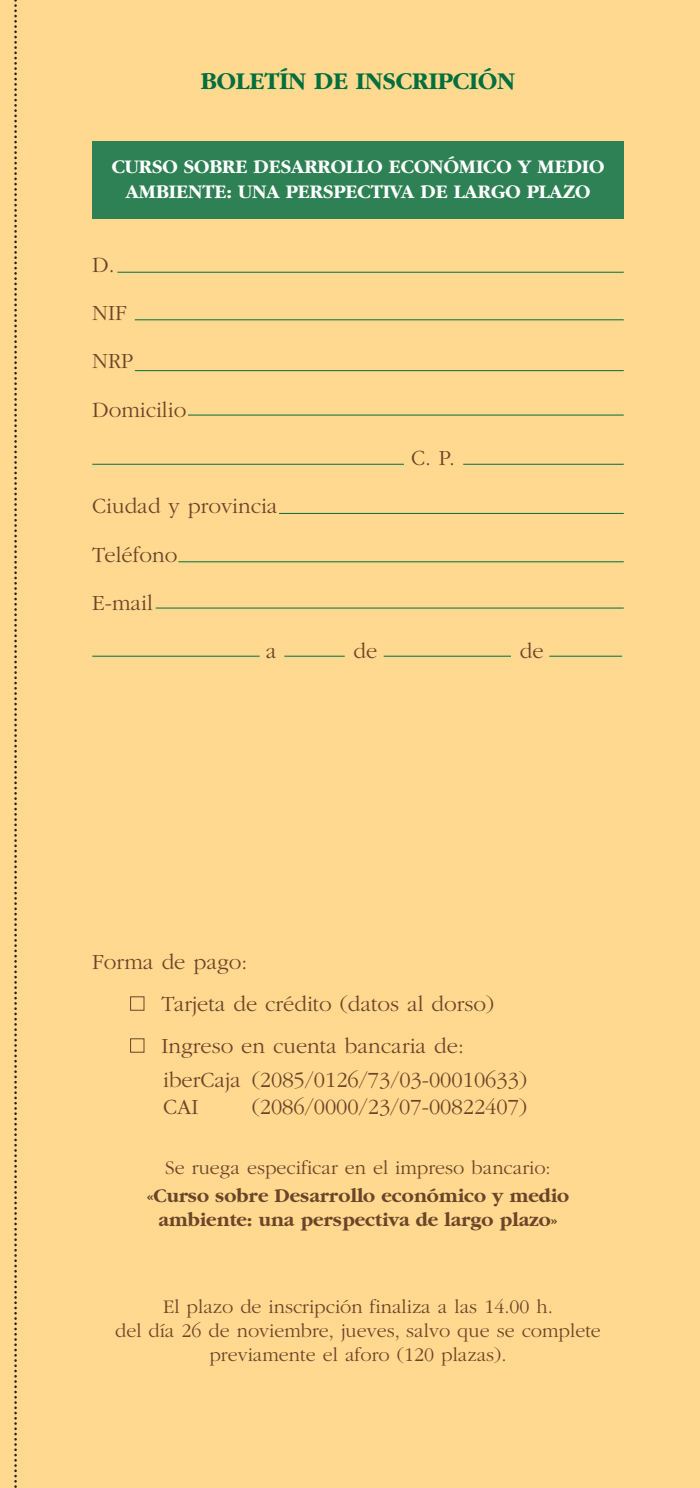
<style>
.page{position:relative;width:700px;height:1488px;background:#ffd98f}
.page>*{position:absolute;margin:0;border:0;box-sizing:border-box;transform-origin:0 0}
.t1{font:700 25px "Garamond";color:#006f3d}
.t2{font:300 22.5px/48.2px "Garamond";color:#6b4529}
.t3{font:300 20px/24px "Garamond";color:#6b4529;text-align:center}
.t4{font:700 20px/25px "Garamond";color:#fff;text-align:center}
.t5{font:700 20px "Garamond";color:#6b4529}
.s1{font-weight:700}
</style>
<div class="page">
<svg style="left:14px;top:0;width:3px;height:1488px"></svg>
<div style="left:92px;top:141px;width:532px;height:78px;background:#2e8154"></div>
<svg style="left:130px;top:996px;width:15px;height:57px"></svg>
<hr style="left:117px;top:272px;width:507px;height:1px;background:#006f3d">
<hr style="left:135px;top:319px;width:489px;height:1px;background:#006f3d">
<hr style="left:188px;top:415px;width:436px;height:1px;background:#006f3d">
<hr style="left:92px;top:464px;width:312px;height:1px;background:#006f3d">
<hr style="left:463px;top:464px;width:161px;height:1px;background:#006f3d">
<hr style="left:279px;top:513px;width:345px;height:1px;background:#006f3d">
<hr style="left:178px;top:561px;width:446px;height:1px;background:#006f3d">
<hr style="left:135px;top:370px;width:489px;height:1px;background:#006f3d">
<hr style="left:156px;top:607px;width:468px;height:1px;background:#006f3d">
<hr style="left:92px;top:656px;width:168px;height:1px;background:#006f3d">
<hr style="left:284px;top:656px;width:61px;height:1px;background:#006f3d">
<hr style="left:549px;top:656px;width:73px;height:1px;background:#006f3d">
<hr style="left:384px;top:656px;width:127px;height:1px;background:#006f3d">
<p class="t1" style="left:201px;top:71px;width:316px">BOLETÍN DE INSCRIPCIÓN</p>
<p class="t4" style="left:112px;top:156px;width:494px">CURSO SOBRE DESARROLLO ECONÓMICO Y MEDIO<br>AMBIENTE: UNA PERSPECTIVA DE LARGO PLAZO</p>
<p class="t2" style="left:92px;top:242px;width:96px">D.<br>NIF<br>NRP<br>Domicilio</p>
<p class="t2" style="left:411px;top:435px;width:45px">C. P.</p>
<p class="t2" style="left:92px;top:484px;width:187px">Ciudad y provincia</p>
<p class="t2" style="left:92px;top:532px;width:87px">Teléfono</p>
<p class="t2" style="left:92px;top:580px;width:62px">E-mail</p>
<p class="t2" style="left:266px;top:628px;width:12px">a</p>
<p class="t2" style="left:354px;top:628px;width:25px">de</p>
<p class="t2" style="left:520px;top:628px;width:25px">de</p>
<p class="t2" style="left:161px;top:942px;width:334px;line-height:42px;text-indent:-69px">Forma de pago:<br>Tarjeta de crédito (datos al dorso)<br>Ingreso en cuenta bancaria de:</p>
<p class="t2" style="left:163px;top:1067px;width:366px;line-height:27px">iberCaja (2085/0126/73/03-00010633)<br>CAI</p>
<p class="t2" style="left:252px;top:1084px;width:277px">(2086/0000/23/07-00822407)</p>
<p class="t3" style="left:147px;top:1155px;width:424px;line-height:27.5px">Se ruega especificar en el impreso bancario: <span class="s1">«Curso sobre Desarrollo económico y medio</span></p>
<p class="t5" style="left:159px;top:1211px;width:400px">ambiente: una perspectiva de largo plazo»</p>
<p class="t3" style="left:115px;top:1296px;width:487px">El plazo de inscripción finaliza a las 14.00 h.<br>del día 26 de noviembre, jueves, salvo que se complete previamente el aforo (120 plazas).</p>
</div>
